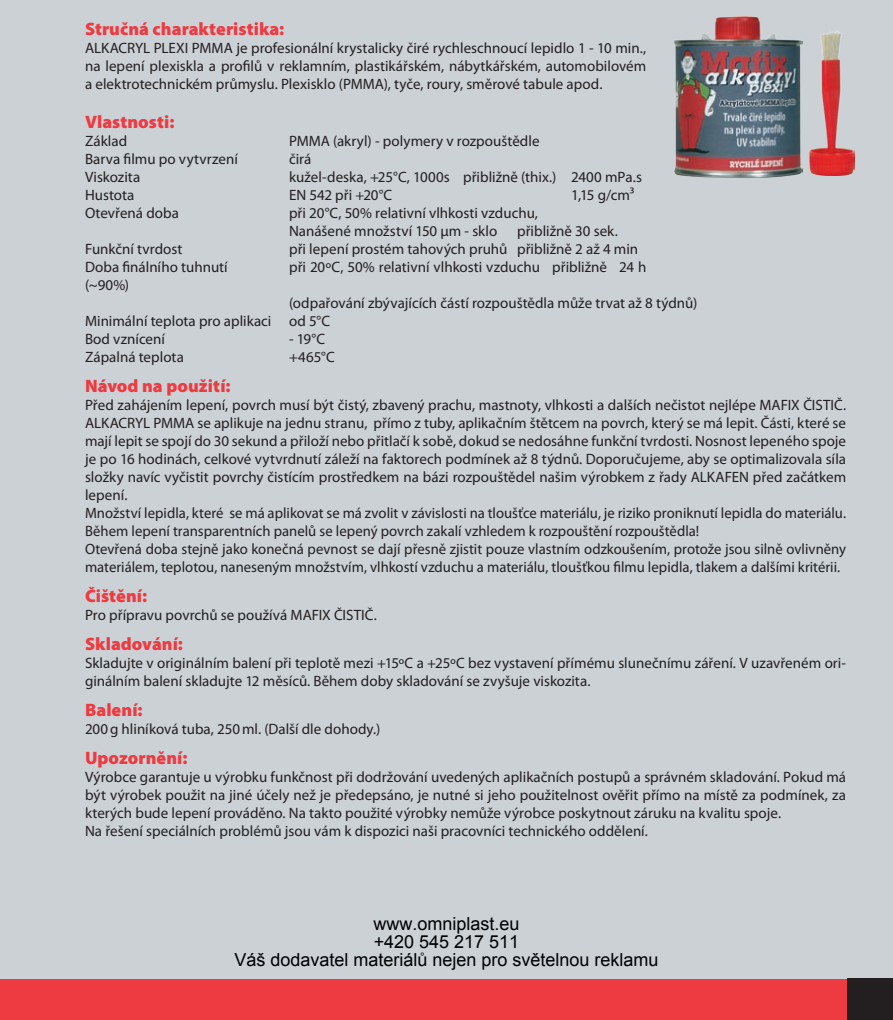
<style>
.page{position:relative;width:893px;height:1020px;background:#ccd1d5}
.page>*{position:absolute;margin:0;border:0;box-sizing:border-box;transform-origin:0 0}
.t1{font:900 18px "Myriad Pro";color:#ee3a41}
.t2{font:18px/18px "Arial";color:#000;text-align:center}
.t3{font:15px/18px "Myriad Pro";color:#231f20}
</style>
<div class="page">
<div style="left:0;top:979px;width:847px;height:41px;background:#ee3a41"></div>
<div style="left:847px;top:979px;width:46px;height:41px;background:#231f20"></div>
<img style="left:674px;top:16px;width:129px;height:161px">
<img style="left:809px;top:30px;width:45px;height:145px">
<p class="t1" style="left:85px;top:17px;width:201px">Stručná charakteristika:</p>
<p class="t3" style="left:85px;top:39px;width:563px;text-align:justify">ALKACRYL PLEXI PMMA je profesionální krystalicky čiré rychleschnoucí lepidlo 1 - 10 min., na lepení plexiskla a profilů v reklamním, plastikářském, nábytkářském, automobilovém a elektrotechnickém průmyslu. Plexisklo (PMMA), tyče, roury, směrové tabule apod.</p>
<p class="t1" style="left:85px;top:110px;width:91px">Vlastnosti:</p>
<p class="t3" style="left:85px;top:131px;width:44px">Základ</p>
<p class="t3" style="left:289px;top:131px;width:252px">PMMA (akryl) - polymery v rozpouštědle</p>
<p class="t3" style="left:85px;top:149px;width:154px">Barva filmu po vytvrzení</p>
<p class="t3" style="left:289px;top:149px;width:24px">čirá</p>
<p class="t3" style="left:85px;top:167px;width:57px">Viskozita</p>
<p class="t3" style="left:289px;top:167px;width:355px">kužel-deska, +25°C, 1000s přibližně (thix.) 2400 mPa.s</p>
<p class="t3" style="left:85px;top:185px;width:51px">Hustota</p>
<p class="t3" style="left:289px;top:185px;width:105px">EN 542 při +20°C</p>
<p class="t3" style="left:571px;top:185px;width:65px">1,15 g/cm³</p>
<p class="t3" style="left:85px;top:203px;width:95px">Otevřená doba</p>
<p class="t3" style="left:289px;top:203px;width:250px">při 20°C, 50% relativní vlhkosti vzduchu,<br>Nanášené množství 150 μm - sklo</p>
<p class="t3" style="left:517px;top:221px;width:102px">přibližně 30 sek.</p>
<p class="t3" style="left:85px;top:239px;width:99px">Funkční tvrdost</p>
<p class="t3" style="left:289px;top:239px;width:351px">při lepení prostém tahových pruhů přibližně 2 až 4 min</p>
<p class="t3" style="left:85px;top:257px;width:144px">Doba finálního tuhnutí</p>
<p class="t3" style="left:289px;top:257px;width:359px">při 20ºC, 50% relativní vlhkosti vzduchu přibližně 24 h</p>
<p class="t3" style="left:85px;top:275px;width:46px">(~90%)</p>
<p class="t3" style="left:85px;top:293px;width:614px;text-indent:204px">(odpařování zbývajících částí rozpouštědla může trvat až 8 týdnů)<br>Minimální teplota pro aplikaci od 5°C<br>Bod vznícení</p>
<p class="t3" style="left:289px;top:329px;width:38px">- 19°C</p>
<p class="t3" style="left:85px;top:347px;width:100px">Zápalná teplota</p>
<p class="t3" style="left:289px;top:347px;width:47px">+465°C</p>
<p class="t1" style="left:85px;top:374px;width:147px">Návod na použití:</p>
<p class="t3" style="left:85px;top:395px;width:763px">Před zahájením lepení, povrch musí být čistý, zbavený prachu, mastnoty, vlhkosti a dalších nečistot nejlépe MAFIX ČISTIČ.<br>ALKACRYL PMMA se aplikuje na jednu stranu, přímo z tuby, aplikačním štětcem na povrch, který se má lepit. Části, které se mají lepit se spojí do 30 sekund a přiloží nebo přitlačí k sobě, dokud se nedosáhne funkční tvrdosti. Nosnost lepeného spoje je po 16 hodinách, celkové vytvrdnutí záleží na faktorech podmínek až 8 týdnů. Doporučujeme, aby se optimalizovala síla složky navíc vyčistit povrchy čistícím prostředkem na bázi rozpouštědel našim výrobkem z řady ALKAFEN před začátkem lepení.<br>Množství lepidla, které se má aplikovat se má zvolit v závislosti na tloušťce materiálu, je riziko proniknutí lepidla do materiálu.<br>Během lepení transparentních panelů se lepený povrch zakalí vzhledem k rozpouštění rozpouštědla!<br>Otevřená doba stejně jako konečná pevnost se dají přesně zjistit pouze vlastním odzkoušením, protože jsou silně ovlivněny materiálem, teplotou, naneseným množstvím, vlhkostí vzduchu a materiálu, tloušťkou filmu lepidla, tlakem a dalšími kritérii.</p>
<p class="t1" style="left:85px;top:584px;width:64px">Čištění:</p>
<p class="t3" style="left:85px;top:606px;width:293px">Pro přípravu povrchů se používá MAFIX ČISTIČ.</p>
<p class="t1" style="left:85px;top:632px;width:99px">Skladování:</p>
<p class="t3" style="left:85px;top:654px;width:763px">Skladujte v originálním balení při teplotě mezi +15ºC a +25ºC bez vystavení přímému slunečnímu záření. V uzavřeném ori&shy;ginálním balení skladujte 12 měsíců. Během doby skladování se zvyšuje viskozita.</p>
<p class="t1" style="left:85px;top:698px;width:59px">Balení:</p>
<p class="t3" style="left:85px;top:720px;width:297px">200g hliníková tuba, 250ml. (Další dle dohody.)</p>
<p class="t1" style="left:85px;top:746px;width:104px">Upozornění:</p>
<p class="t3" style="left:85px;top:768px;width:763px">Výrobce garantuje u výrobku funkčnost při dodržování uvedených aplikačních postupů a správném skladování. Pokud má být výrobek použit na jiné účely než je předepsáno, je nutné si jeho použitelnost ověřit přímo na místě za podmínek, za kterých bude lepení prováděno. Na takto použité výrobky nemůže výrobce poskytnout záruku na kvalitu spoje.<br>Na řešení speciálních problémů jsou vám k dispozici naši pracovníci technického oddělení.</p>
<p class="t2" style="left:234px;top:915px;width:426px">www.omniplast.eu<br>+420 545 217 511<br>Váš dodavatel materiálů nejen pro světelnou reklamu</p>
</div>
